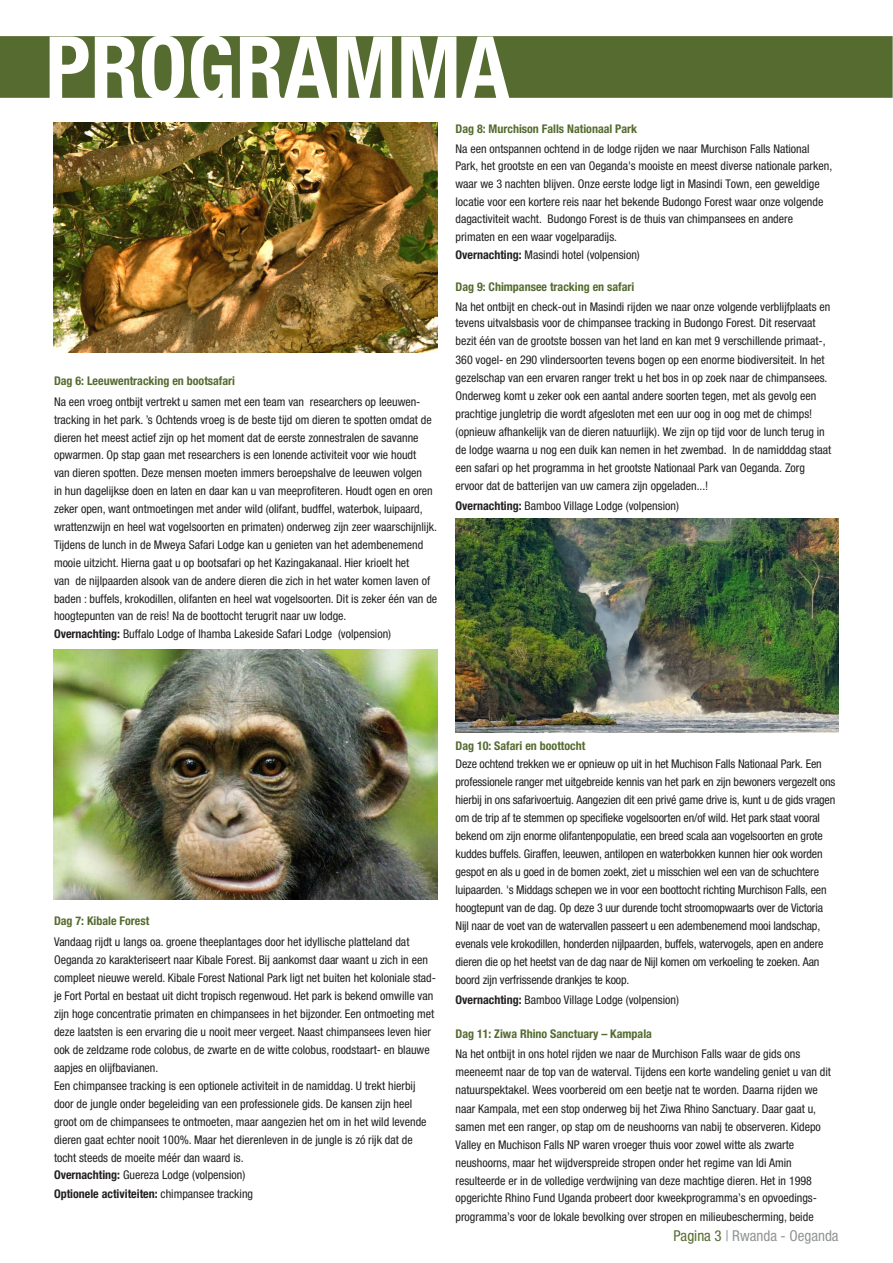
<style>
.page{position:relative;width:893px;height:1263px;background:#fff}
.page>*{position:absolute;margin:0;border:0;box-sizing:border-box;transform-origin:0 0}
.t1{font:700 condensed 87px "Helvetica Neue LT Std";color:#fff}
.t2{font:condensed 15px "Helvetica Neue LT Std";color:#929595}
.tekst{font:condensed 12px/18px "Helvetica Neue LT Std";color:#231f20}
.tekst-2{font:700 condensed 12px "Helvetica Neue LT Std";color:#231f20}
.s1{font-weight:700;color:#556b2f}
.s2{font-weight:700}
.s3{font-weight:400}
.s4{color:#556b2f}
</style>
<div class="page">
<div style="left:0;top:36px;width:893px;height:62px;background:#556b2f;border:2px solid #556b2f"></div>
<img style="left:54px;top:649px;width:383px;height:250px">
<img style="left:54px;top:122px;width:383px;height:231px">
<img style="left:456px;top:518px;width:383px;height:215px">
<h1 class="t1" style="left:45px;top:15px;width:466px">PROGRAMMA</h1>
<p class="tekst" style="left:54px;top:370px;width:368px;line-height:20.7px"><span class="s1">Dag 6: Leeuwentracking en bootsafari<br></span>Na een vroeg ontbijt vertrekt u samen met een team van researchers op leeuwen-</p>
<p class="tekst" style="left:54px;top:410px;width:385px">tracking in het park. ’s Ochtends vroeg is de beste tijd om dieren te spotten omdat de dieren het meest actief zijn op het moment dat de eerste zonnestralen de savanne opwarmen. Op stap gaan met researchers is een lonende activiteit voor wie houdt<br>van dieren spotten. Deze mensen moeten immers beroepshalve de leeuwen volgen<br>in hun dagelijkse doen en laten en daar kan u van meeprofiteren. Houdt ogen en oren zeker open, want ontmoetingen met ander wild (olifant, budffel, waterbok, luipaard, wrattenzwijn en heel wat vogelsoorten en primaten) onderweg zijn zeer waarschijnlijk.<br>Tijdens de lunch in de Mweya Safari Lodge kan u genieten van het adembenemend mooie uitzicht. Hierna gaat u op bootsafari op het Kazingakanaal. Hier krioelt het<br>van de nijlpaarden alsook van de andere dieren die zich in het water komen laven of baden : buffels, krokodillen, olifanten en heel wat vogelsoorten. Dit is zeker één van de hoogtepunten van de reis! Na de boottocht terugrit naar uw lodge.<br><span class="s2">Overnachting:</span> Buffalo Lodge of Ihamba Lakeside Safari Lodge (volpension)</p>
<p class="tekst" style="left:455px;top:119px;width:356px;line-height:20px"><span class="s1">Dag 8: Murchison Falls Nationaal Park<br></span>Na een ontspannen ochtend in de lodge rijden we naar Murchison Falls National</p>
<p class="tekst" style="left:455px;top:157px;width:378px">Park, het grootste en een van Oeganda's mooiste en meest diverse nationale parken, waar we 3 nachten blijven. Onze eerste lodge ligt in Masindi Town, een geweldige locatie voor een kortere reis naar het bekende Budongo Forest waar onze volgende dagactiviteit wacht. Budongo Forest is de thuis van chimpansees en andere primaten en een waar vogelparadijs.<br><span class="s2">Overnachting:</span> Masindi hotel (volpension)</p>
<p class="tekst" style="left:455px;top:277px;width:376px;line-height:20px"><span class="s1">Dag 9: Chimpansee tracking en safari<br></span>Na het ontbijt en check-out in Masindi rijden we naar onze volgende verblijfplaats en</p>
<p class="tekst" style="left:455px;top:314px;width:377px">tevens uitvalsbasis voor de chimpansee tracking in Budongo Forest. Dit reservaat bezit één van de grootste bossen van het land en kan met 9 verschillende primaat-, 360 vogel- en 290 vlindersoorten tevens bogen op een enorme biodiversiteit. In het gezelschap van een ervaren ranger trekt u het bos in op zoek naar de chimpansees.<br>Onderweg komt u zeker ook een aantal andere soorten tegen, met als gevolg een prachtige jungletrip die wordt afgesloten met een uur oog in oog met de chimps! (opnieuw afhankelijk van de dieren natuurlijk). We zijn op tijd voor de lunch terug in de lodge waarna u nog een duik kan nemen in het zwembad. In de namidddag staat een safari op het programma in het grootste Nationaal Park van Oeganda. Zorg ervoor dat de batterijen van uw camera zijn opgeladen...!</p>
<p class="tekst" style="left:455px;top:496px;width:225px"><span class="s2">Overnachting:</span> Bamboo Village Lodge (volpension)</p>
<p class="tekst" style="left:54px;top:910px;width:357px;line-height:20.9px"><span class="s1">Dag 7: Kibale Forest<br></span>Vandaag rijdt u langs oa. groene theeplantages door het idyllische platteland dat</p>
<p class="tekst" style="left:54px;top:950px;width:384px">Oeganda zo karakteriseert naar Kibale Forest. Bij aankomst daar waant u zich in een compleet nieuwe wereld. Kibale Forest National Park ligt net buiten het koloniale stad&shy;je Fort Portal en bestaat uit dicht tropisch regenwoud. Het park is bekend omwille van zijn hoge concentratie primaten en chimpansees in het bijzonder. Een ontmoeting met deze laatsten is een ervaring die u nooit meer vergeet. Naast chimpansees leven hier ook de zeldzame rode colobus, de zwarte en de witte colobus, roodstaart- en blauwe aapjes en olijfbavianen.<br>Een chimpansee tracking is een optionele activiteit in de namiddag. U trekt hierbij door de jungle onder begeleiding van een professionele gids. De kansen zijn heel groot om de chimpansees te ontmoeten, maar aangezien het om in het wild levende dieren gaat echter nooit 100%. Maar het dierenleven in de jungle is zó rijk dat de tocht steeds de moeite méér dan waard is.<br><span class="s2">Overnachting:</span> Guereza Lodge (volpension)</p>
<p class="tekst-2" style="left:54px;top:1186px;width:201px">Optionele activiteiten: <span class="s3">chimpansee tracking</span></p>
<p class="tekst" style="left:455px;top:737px;width:381px"><span class="s1">Dag 10: Safari en boottocht<br></span>Deze ochtend trekken we er opnieuw op uit in het Muchison Falls Nationaal Park. Een professionele ranger met uitgebreide kennis van het park en zijn bewoners vergezelt ons hierbij in ons safarivoertuig. Aangezien dit een privé game drive is, kunt u de gids vragen om de trip af te stemmen op specifieke vogelsoorten en/of wild. Het park staat vooral bekend om zijn enorme olifantenpopulatie, een breed scala aan vogelsoorten en grote kuddes buffels. Giraffen, leeuwen, antilopen en waterbokken kunnen hier ook worden gespot en als u goed in de bomen zoekt, ziet u misschien wel een van de schuchtere luipaarden. 's Middags schepen we in voor een boottocht richting Murchison Falls, een hoogtepunt van de dag. Op deze 3 uur durende tocht stroomopwaarts over de Victoria Nijl naar de voet van de watervallen passeert u een adembenemend mooi landschap, evenals vele krokodillen, honderden nijlpaarden, buffels, watervogels, apen en andere dieren die op het heetst van de dag naar de Nijl komen om verkoeling te zoeken. Aan boord zijn verfrissende drankjes te koop.</p>
<p class="tekst" style="left:455px;top:991px;width:225px"><span class="s2">Overnachting:</span> Bamboo Village Lodge (volpension)</p>
<p class="tekst" style="left:455px;top:1023px;width:346px;line-height:20px"><span class="s1">Dag 11: Ziwa Rhino Sanctuary – Kampala<br></span>Na het ontbijt in ons hotel rijden we naar de Murchison Falls waar de gids ons</p>
<p class="tekst" style="left:455px;top:1062px;width:377px">meeneemt naar de top van de waterval. Tijdens een korte wandeling geniet u van dit natuurspektakel. Wees voorbereid om een beetje nat te worden. Daarna rijden we naar Kampala, met een stop onderweg bij het Ziwa Rhino Sanctuary. Daar gaat u, samen met een ranger, op stap om de neushoorns van nabij te observeren. Kidepo Valley en Muchison Falls NP waren vroeger thuis voor zowel witte als zwarte neushoorns, maar het wijdverspreide stropen onder het regime van Idi Amin resulteerde er in de volledige verdwijning van deze machtige dieren. Het in 1998 opgerichte Rhino Fund Uganda probeert door kweekprogramma’s en opvoedings-</p>
<p class="tekst" style="left:455px;top:1207px;width:360px">programma’s voor de lokale bevolking over stropen en milieubescherming, beide</p>
<p class="t2" style="left:674px;top:1227px;width:167px"><span class="s4">Pagina 3</span> | Rwanda - Oeganda</p>
</div>
